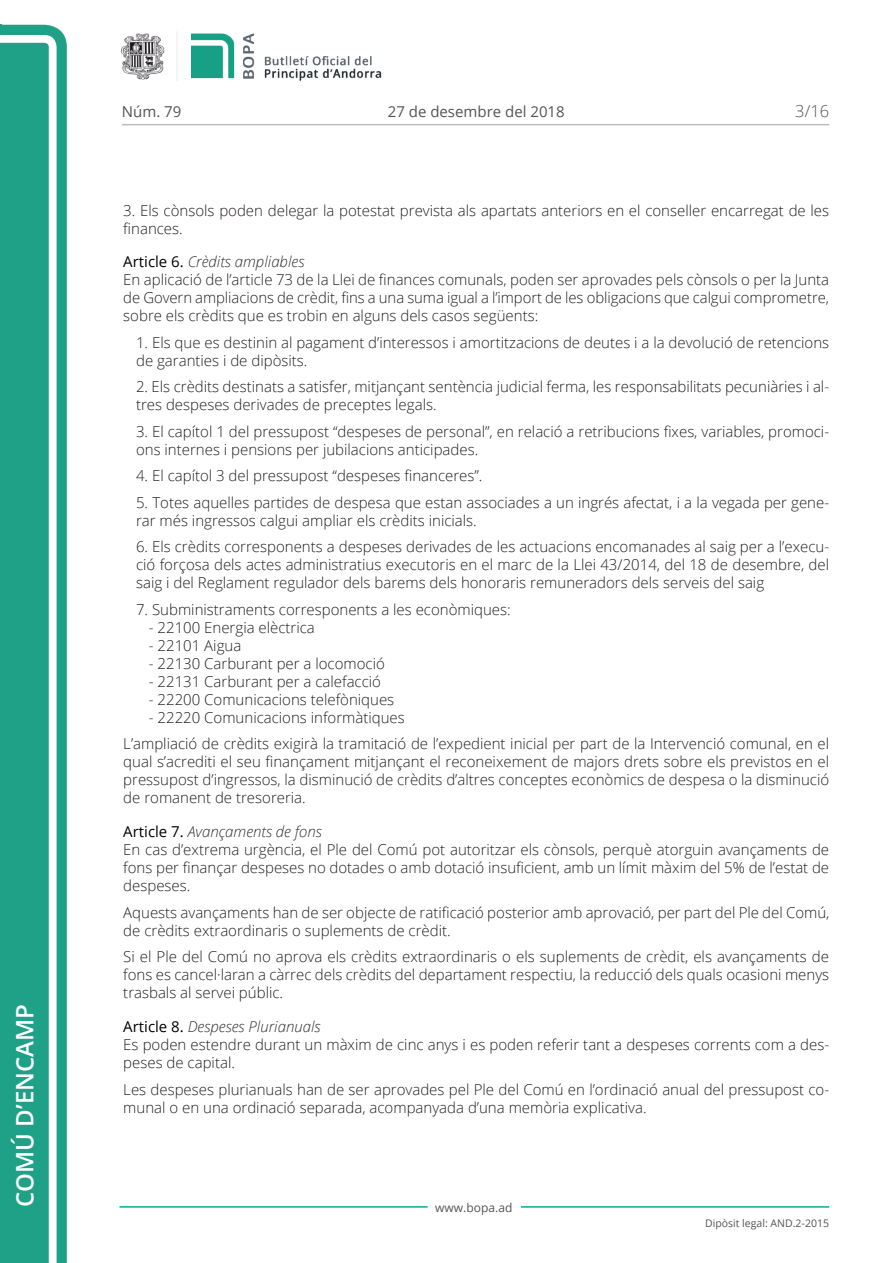
<style>
.page{position:relative;width:893px;height:1263px;background:#fff}
.page>*{position:absolute;margin:0;border:0;box-sizing:border-box;transform-origin:0 0}
.t1{font:600 24px "Open Sans";color:#fff}
.t2{font:300 16.5px "Open Sans";color:#545454}
.Body_text{font:300 15px/18px "Open Sans";color:#231f20}
.Body_text_i{font:300 15px/18px "Open Sans";color:#231f20}
.Body_text_nos_ii{font:300 15px "Open Sans";color:#231f20}
.Titol_7{font:italic 300 15px "Open Sans";color:#303030}
.Body_text_NOS{font:300 15px "Open Sans";color:#231f20}
.Body_text_ii{font:300 15px "Open Sans";color:#231f20}
.t3{font:15px "Open Sans";color:#545454}
.t4{font:12px "Open Sans";color:#545454}
.t5{font:10.5px "Open Sans";color:#545454}
.s1{font-weight:400;font-style:normal;color:#000}
</style>
<div class="page">
<svg style="left:0;top:25px;width:67px;height:1238px;fill:#1ea187"></svg>
<div style="left:0;top:43px;width:49px;height:1220px;background:#1ea187"></div>
<img style="left:122px;top:32px;width:260px;height:49px">
<hr style="left:119px;top:1206px;width:309px;height:2px;background:#00ae91">
<hr style="left:521px;top:1206px;width:308px;height:2px;background:#00ae91">
<hr style="left:122px;top:124px;width:707px;height:1px;background:#bcbdc0">
<h1 class="t1" style="left:8px;top:1207px;width:204px;rotate:-90deg">Comú d’Encamp</h1>
<p class="t3" style="left:122px;top:102px;width:61px">Núm. 79</p>
<p class="t3" style="left:388px;top:102px;width:178px">27 de desembre del 2018</p>
<p class="t2" style="left:795px;top:100px;width:35px">3/16</p>
<p class="Body_text" style="left:123px;top:201px;width:707px">3. Els cònsols poden delegar la potestat prevista als apartats anteriors en el conseller encarregat de les finances.</p>
<p class="Titol_7" style="left:123px;top:252px;width:183px"><span class="s1">Article 6.</span> Crèdits ampliables</p>
<p class="Body_text" style="left:123px;top:270px;width:707px;text-align:justify">En aplicació de l’article 73 de la Llei de finances comunals, poden ser aprovades pels cònsols o per la Junta de Govern ampliacions de crèdit, fins a una suma igual a l’import de les obligacions que calgui comprometre, sobre els crèdits que es trobin en alguns dels casos següents:</p>
<p class="Body_text_i" style="left:136px;top:333px;width:695px">1. Els que es destinin al pagament d’interessos i amortitzacions de deutes i a la devolució de retencions de garanties i de dipòsits.</p>
<p class="Body_text_i" style="left:136px;top:377px;width:695px">2. Els crèdits destinats a satisfer, mitjançant sentència judicial ferma, les responsabilitats pecuniàries i al&shy;tres despeses derivades de preceptes legals.</p>
<p class="Body_text_i" style="left:136px;top:422px;width:695px">3. El capítol 1 del pressupost “despeses de personal”, en relació a retribucions fixes, variables, promoci&shy;ons internes i pensions per jubilacions anticipades.</p>
<p class="Body_text_i" style="left:136px;top:467px;width:348px">4. El capítol 3 del pressupost “despeses financeres”.</p>
<p class="Body_text_i" style="left:136px;top:493px;width:695px">5. Totes aquelles partides de despesa que estan associades a un ingrés afectat, i a la vegada per gene&shy;rar més ingressos calgui ampliar els crèdits inicials.</p>
<p class="Body_text_i" style="left:136px;top:538px;width:695px;text-align:justify">6. Els crèdits corresponents a despeses derivades de les actuacions encomanades al saig per a l’execu&shy;ció forçosa dels actes administratius executoris en el marc de la Llei 43/2014, del 18 de desembre, del saig i del Reglament regulador dels barems dels honoraris remuneradors dels serveis del saig</p>
<p class="Body_text_NOS" style="left:136px;top:599px;width:376px">7. Subministraments corresponents a les econòmiques:</p>
<p class="Body_text_nos_ii" style="left:149px;top:617px;width:168px">- 22100 Energia elèctrica</p>
<p class="Body_text_nos_ii" style="left:149px;top:635px;width:94px">- 22101 Aigua</p>
<p class="Body_text_nos_ii" style="left:149px;top:653px;width:238px">- 22130 Carburant per a locomoció</p>
<p class="Body_text_nos_ii" style="left:149px;top:671px;width:234px">- 22131 Carburant per a calefacció</p>
<p class="Body_text_nos_ii" style="left:149px;top:689px;width:247px">- 22200 Comunicacions telefòniques</p>
<p class="Body_text_ii" style="left:149px;top:707px;width:257px">- 22220 Comunicacions informàtiques</p>
<p class="Body_text" style="left:123px;top:735px;width:707px;text-align:justify">L’ampliació de crèdits exigirà la tramitació de l’expedient inicial per part de la Intervenció comunal, en el qual s’acrediti el seu finançament mitjançant el reconeixement de majors drets sobre els previstos en el pressupost d’ingressos, la disminució de crèdits d’altres conceptes econòmics de despesa o la disminució de romanent de tresoreria.</p>
<p class="Titol_7" style="left:123px;top:821px;width:200px"><span class="s1">Article 7.</span> Avançaments de fons</p>
<p class="Body_text" style="left:123px;top:840px;width:707px;text-align:justify">En cas d’extrema urgència, el Ple del Comú pot autoritzar els cònsols, perquè atorguin avançaments de fons per finançar despeses no dotades o amb dotació insuficient, amb un límit màxim del 5% de l’estat de despeses.</p>
<p class="Body_text" style="left:123px;top:903px;width:708px">Aquests avançaments han de ser objecte de ratificació posterior amb aprovació, per part del Ple del Comú, de crèdits extraordinaris o suplements de crèdit.</p>
<p class="Body_text" style="left:123px;top:947px;width:707px;text-align:justify">Si el Ple del Comú no aprova els crèdits extraordinaris o els suplements de crèdit, els avançaments de fons es cancel·laran a càrrec dels crèdits del departament respectiu, la reducció dels quals ocasioni menys trasbals al servei públic.</p>
<p class="Titol_7" style="left:123px;top:1016px;width:199px"><span class="s1">Article 8.</span> Despeses Plurianuals</p>
<p class="Body_text" style="left:123px;top:1035px;width:707px">Es poden estendre durant un màxim de cinc anys i es poden referir tant a despeses corrents com a des&shy;peses de capital.</p>
<p class="Body_text" style="left:123px;top:1080px;width:707px">Les despeses plurianuals han de ser aprovades pel Ple del Comú en l’ordinació anual del pressupost co&shy;munal o en una ordinació separada, acompanyada d’una memòria explicativa.</p>
<p class="t4" style="left:435px;top:1199px;width:79px">www.bopa.ad</p>
<p class="t5" style="left:705px;top:1216px;width:125px">Dipòsit legal: AND.2-2015</p>
</div>
